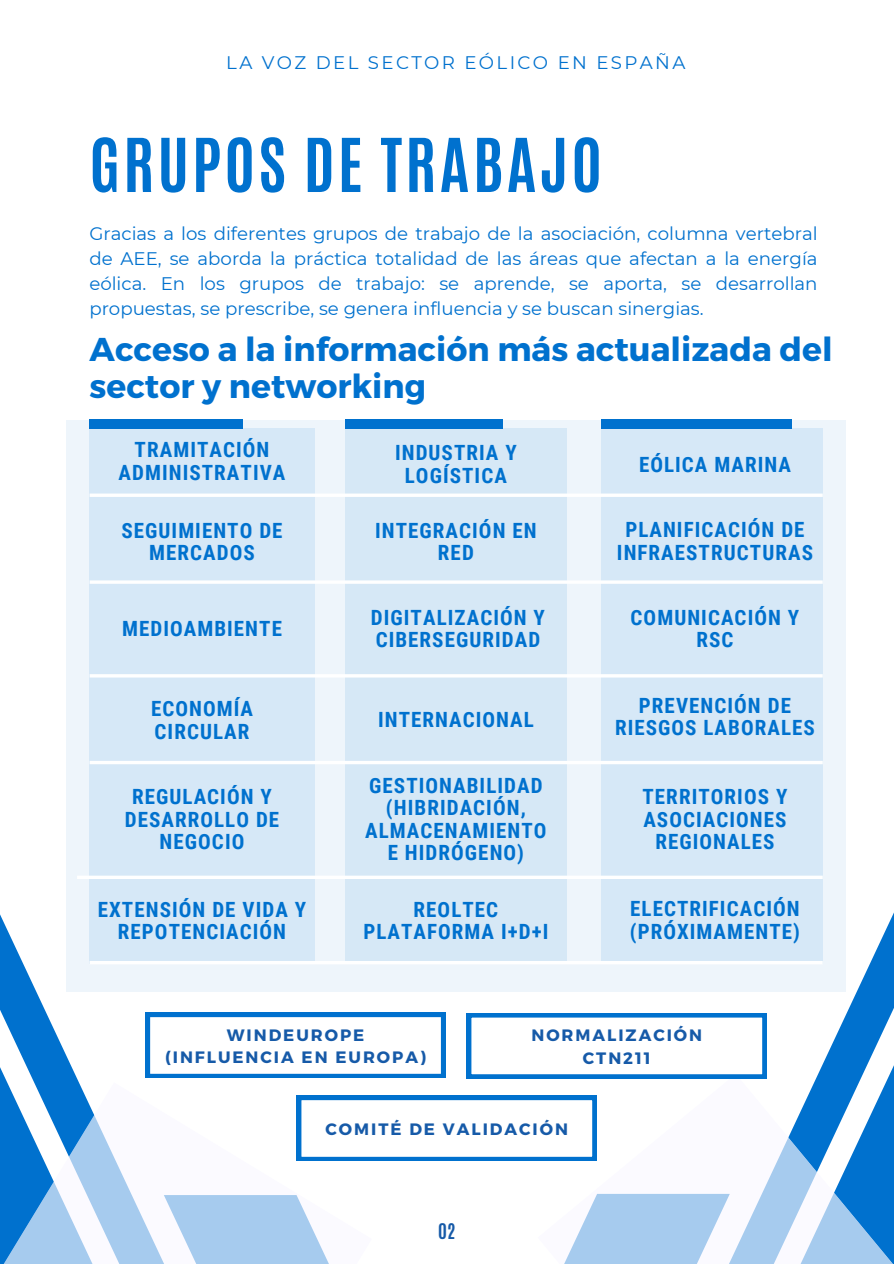
<style>
.page{position:relative;width:894px;height:1264px;background:#fff}
.page>*{position:absolute;margin:0;border:0;box-sizing:border-box;transform-origin:0 0}
.t1{font:700 63px "Antonio";letter-spacing:.05em;color:#0071ce}
.t2{font:700 33px/37.2px "Montserrat";color:#0071ce}
.t3{font:700 21px/22.5px "Roboto Condensed";letter-spacing:.05em;color:#0071ce;text-align:center}
.t4{font:18.15px/24.8px "Montserrat";color:#0071ce;text-align:justify}
.t5{font:18.15px "Montserrat";letter-spacing:.13em;color:#0071ce}
.t6{font:700 18px "Antonio";color:#165aa8}
.t7{font:700 16.5px/22.5px "Montserrat";letter-spacing:.12em;color:#165aa8;text-align:center}
</style>
<div class="page">
<svg style="left:0;top:914px;width:198px;height:168px"></svg>
<svg style="left:0;top:1082px;width:146px;height:181px"></svg>
<svg style="left:695px;top:884px;width:198px;height:128px"></svg>
<div style="left:66px;top:419px;width:779px;height:572px;background:linear-gradient(to right,#e1eef9,#e1eef9)"></div>
<div style="left:90px;top:419px;width:153px;height:9px;background:#0071ce"></div>
<div style="left:345px;top:428px;width:221px;height:535px;background:#d6e8f6"></div>
<div style="left:345px;top:419px;width:157px;height:9px;background:#0071ce"></div>
<div style="left:601px;top:419px;width:191px;height:9px;background:#0071ce"></div>
<svg style="left:90px;top:493px;width:732px;height:4px"></svg>
<svg style="left:90px;top:580px;width:732px;height:4px"></svg>
<hr style="left:90px;top:674px;width:732px;height:3px;background:#fff">
<svg style="left:90px;top:760px;width:732px;height:4px"></svg>
<svg style="left:77px;top:875px;width:745px;height:4px"></svg>
<hr style="left:90px;top:961px;width:732px;height:3px;background:#fff">
<svg style="left:146px;top:1012px;width:747px;height:251px"></svg>
<h2 class="t5" style="left:226px;top:51px;width:460px">LA VOZ DEL SECTOR EÓLICO EN ESPAÑA</h2>
<h5 class="t1" style="left:89px;top:120px;width:514px">GRUPOS DE TRABAJO</h5>
<h1 class="t4" style="left:89px;top:221px;width:729px">Gracias a los diferentes grupos de trabajo de la asociación, columna vertebral de AEE, se aborda la práctica totalidad de las áreas que afectan a la energía eólica. En los grupos de trabajo: se aprende, se aporta, se desarrollan propuestas, se prescribe, se genera influencia y se buscan sinergias.</h1>
<h3 class="t2" style="left:90px;top:329px;width:744px">Acceso a la información más actualizada del sector y networking</h3>
<h3 class="t3" style="left:118px;top:439px;width:168px">TRAMITACIÓN<br>ADMINISTRATIVA</h3>
<h3 class="t3" style="left:121px;top:519px;width:163px">SEGUIMIENTO DE<br>MERCADOS</h3>
<h3 class="t3" style="left:122px;top:617px;width:161px">MEDIOAMBIENTE</h3>
<h3 class="t3" style="left:151px;top:697px;width:103px;text-align:left">ECONOMÍA<br>CIRCULAR</h3>
<h3 class="t3" style="left:125px;top:785px;width:156px">REGULACIÓN Y<br>DESARROLLO DE<br>NEGOCIO</h3>
<h3 class="t3" style="left:98px;top:898px;width:210px">EXTENSIÓN DE VIDA Y<br>REPOTENCIACIÓN</h3>
<h3 class="t3" style="left:395px;top:442px;width:123px">INDUSTRIA Y<br>LOGÍSTICA</h3>
<h3 class="t3" style="left:638px;top:453px;width:153px">EÓLICA MARINA</h3>
<h3 class="t3" style="left:375px;top:519px;width:163px">INTEGRACIÓN EN<br>RED</h3>
<h3 class="t3" style="left:371px;top:606px;width:175px;text-align:left">DIGITALIZACIÓN Y<br>CIBERSEGURIDAD</h3>
<h3 class="t3" style="left:378px;top:709px;width:157px">INTERNACIONAL</h3>
<p class="t3" style="left:365px;top:774px;width:183px">GESTIONABILIDAD (HIBRIDACIÓN,<br>ALMACENAMIENTO<br>E HIDRÓGENO)</p>
<p class="t3" style="left:363px;top:898px;width:186px">REOLTEC<br>PLATAFORMA I+D+I</p>
<h3 class="t3" style="left:616px;top:519px;width:197px">PLANIFICACIÓN DE<br>INFRAESTRUCTURAS</h3>
<h3 class="t3" style="left:630px;top:606px;width:170px">COMUNICACIÓN Y<br>RSC</h3>
<h3 class="t3" style="left:615px;top:694px;width:201px">PREVENCIÓN DE<br>RIESGOS LABORALES</h3>
<h3 class="t3" style="left:642px;top:785px;width:146px">TERRITORIOS Y<br>ASOCIACIONES<br>REGIONALES</h3>
<h3 class="t3" style="left:629px;top:897px;width:172px;text-align:left">ELECTRIFICACIÓN (PRÓXIMAMENTE)</h3>
<p class="t7" style="left:165px;top:1022px;width:262px">WINDEUROPE (INFLUENCIA EN EUROPA)</p>
<p class="t7" style="left:531px;top:1023px;width:172px">NORMALIZACIÓN<br>CTN211</p>
<p class="t7" style="left:325px;top:1117px;width:244px">COMITÉ DE VALIDACIÓN</p>
<p class="t6" style="left:438px;top:1217px;width:19px">02</p>
</div>
